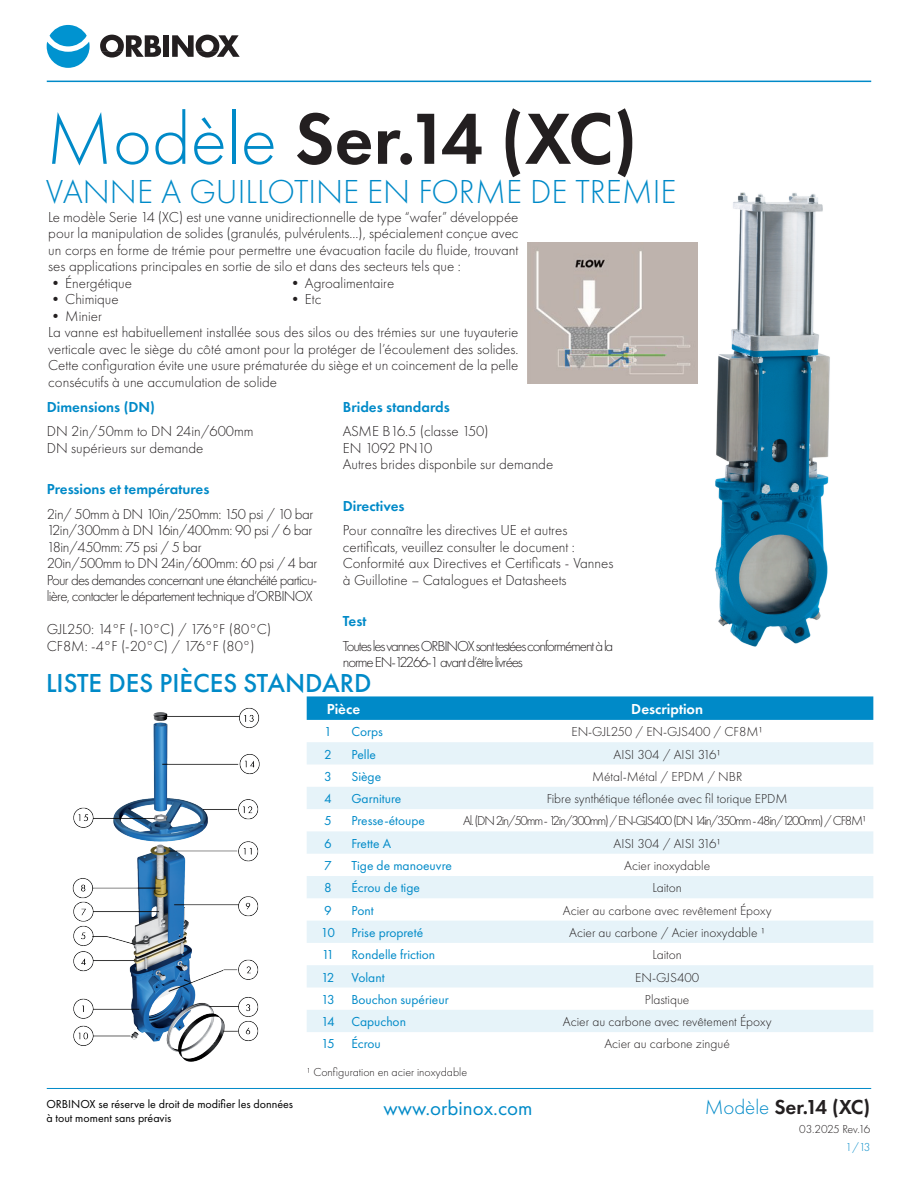
<style>
.page{position:relative;width:918px;height:1188px;background:#fff}
.page>*{position:absolute;margin:0;border:0;box-sizing:border-box;transform-origin:0 0}
.Modelo{font:600 75px "Futura PT";letter-spacing:-.03em;color:#231f20}
.Nombre{font:300 34.5px "Futura PT";color:#008ac8}
.títulos_n1{font:500 27px "Futura PT";color:#008ac8}
.Modelo_folio{font:600 21px "Futura PT";letter-spacing:-.03em;color:#231f20}
.t1{font:21px "Futura PT";color:#008ac8}
.cuerpo{font:300 15px/16.5px "Futura PT";color:#231f20;text-align:justify}
.cuerpo-2{font:300 15px "Futura PT";letter-spacing:-.025em;color:#231f20}
.cuerpo-3{font:300 15px/16.5px "Futura PT";letter-spacing:-.05em;color:#231f20}
.cuerpo-4{font:300 15px/16.5px "Futura PT";letter-spacing:-.075em;color:#231f20}
.sub-titulos{font:600 15px "Futura PT";color:#008ac8}
.t_encabezado{font:600 15px "Futura PT";color:#fff}
.t_cuerpo{font:300 13.5px "Futura PT";color:#231f20}
.t_azul_izq{font:13.5px "Futura PT";color:#008ac8}
.t_cuerpo-2{font:300 13.5px "Futura PT";letter-spacing:-.09em;color:#231f20}
.t_azul_centrado{font:13.5px "Futura PT";letter-spacing:-.13em;color:#008ac8}
.base{font:12px "Futura PT";color:#000}
.pie{font:300 12px "Futura PT";color:#231f20}
.base-2{font:300 12px "Futura PT";letter-spacing:-.04em;color:#231f20}
.base-3{font:300 12px "Futura PT";color:#008ac8}
.s1{font-weight:300;color:#008ac8}
</style>
<div class="page">
<hr style="left:47px;top:1088px;width:824px;height:1px;background:#008ac8">
<hr style="left:47px;top:81px;width:824px;height:1px;background:#008ac8">
<div style="left:50px;top:25px;width:37px;height:21px;background:#0093d0;border-radius:50%"></div>
<svg style="left:47px;top:42px;width:43px;height:26px"></svg>
<svg style="left:100px;top:35px;width:61px;height:23px"></svg>
<div style="left:163px;top:35px;width:6px;height:22px;background:#231f20"></div>
<svg style="left:172px;top:35px;width:68px;height:23px"></svg>
<img style="left:648px;top:192px;width:182px;height:455px">
<svg style="left:307px;top:696px;width:566px;height:24px;background:#058cc9"></svg>
<svg style="left:307px;top:742px;width:566px;height:290px;fill:#e6f3f9"></svg>
<img style="left:72px;top:708px;width:188px;height:354px">
<img style="left:528px;top:243px;width:169px;height:140px">
<p class="Modelo" style="left:46px;top:92px;width:593px"><span class="s1">Modèle</span> Ser.14 (XC)</p>
<p class="cuerpo" style="left:48px;top:209px;width:472px">Le modèle Serie 14 (XC) est une vanne unidirectionnelle de type “wafer” développée pour la manipulation de solides (granulés, pulvérulents...), spécialement conçue avec un corps en forme de trémie pour permettre une évacuation facile du fluide, trouvant ses applications principales en sortie de silo et dans des secteurs tels que :</p>
<p class="cuerpo" style="left:48px;top:275px;width:85px">•Énergétique</p>
<p class="cuerpo" style="left:48px;top:291px;width:72px">•Chimique</p>
<p class="cuerpo" style="left:48px;top:308px;width:55px">•Minier</p>
<p class="Nombre" style="left:46px;top:172px;width:632px">VANNE A GUILLOTINE EN FORME DE TREMIE</p>
<p class="cuerpo" style="left:288px;top:275px;width:108px">•Agroalimentaire</p>
<p class="cuerpo" style="left:288px;top:291px;width:35px">•Etc</p>
<p class="cuerpo" style="left:48px;top:324px;width:472px">La vanne est habituellement installée sous des silos ou des trémies sur une tuyauterie verticale avec le siège du côté amont pour la protéger de l’écoulement des solides.<br>Cette configuration évite une usure prématurée du siège et un coincement de la pelle consécutifs à une accumulation de solide</p>
<p class="sub-titulos" style="left:47px;top:397px;width:110px">Dimensions (DN)</p>
<p class="cuerpo" style="left:47px;top:423px;width:208px">DN 2in/50mm to DN 24in/600mm</p>
<p class="cuerpo" style="left:47px;top:440px;width:158px">DN supérieurs sur demande</p>
<p class="sub-titulos" style="left:47px;top:480px;width:164px">Pressions et températures</p>
<p class="cuerpo-2" style="left:47px;top:505px;width:268px">2in/ 50mm à DN 10in/250mm: 150 psi / 10 bar</p>
<p class="cuerpo-2" style="left:47px;top:522px;width:267px">12in/300mm à DN 16in/400mm: 90 psi / 6 bar</p>
<p class="cuerpo-2" style="left:47px;top:538px;width:156px">18in/450mm: 75 psi / 5 bar</p>
<p class="cuerpo-2" style="left:47px;top:555px;width:272px">20in/500mm to DN 24in/600mm: 60 psi / 4 bar</p>
<p class="cuerpo-3" style="left:47px;top:572px;width:272px">Pour des demandes concernant une étanchéité particu&shy;lière, contacter le département technique d’ORBINOX</p>
<p class="cuerpo-2" style="left:47px;top:621px;width:226px">GJL250: 14°F (-10°C) / 176°F (80°C)</p>
<p class="cuerpo" style="left:47px;top:638px;width:209px">CF8M: -4°F (-20°C) / 176°F (80°)</p>
<p class="sub-titulos" style="left:343px;top:397px;width:109px">Brides standards</p>
<p class="cuerpo" style="left:343px;top:423px;width:147px">ASME B16.5 (classe 150)</p>
<p class="cuerpo" style="left:343px;top:440px;width:91px">EN 1092 PN10</p>
<p class="cuerpo" style="left:343px;top:456px;width:212px">Autres brides disponbile sur demande</p>
<p class="sub-titulos" style="left:343px;top:496px;width:63px">Directives</p>
<p class="cuerpo" style="left:343px;top:522px;width:226px">Pour connaître les directives UE et autres</p>
<p class="cuerpo" style="left:343px;top:539px;width:234px">certificats, veuillez consulter le document :</p>
<p class="cuerpo" style="left:343px;top:555px;width:272px">Conformité aux Directives et Certificats - Vannes à Guillotine – Catalogues et Datasheets</p>
<p class="sub-titulos" style="left:343px;top:612px;width:25px">Test</p>
<p class="cuerpo-4" style="left:343px;top:638px;width:272px">Toutes les vannes ORBINOX sonttestées conformémentà la norme EN-12266-1 avant d’être livrées</p>
<p class="t_encabezado" style="left:327px;top:700px;width:35px">Pièce</p>
<p class="t_encabezado" style="left:631px;top:700px;width:73px">Description</p>
<p class="t_azul_centrado" style="left:324px;top:724px;width:9px">1</p>
<p class="t_azul_izq" style="left:351px;top:724px;width:33px">Corps</p>
<p class="t_cuerpo" style="left:571px;top:724px;width:193px">EN-GJL250 / EN-GJS400 / CF8M¹</p>
<p class="t_azul_centrado" style="left:324px;top:746px;width:9px">2</p>
<p class="t_azul_izq" style="left:351px;top:746px;width:26px">Pelle</p>
<p class="t_cuerpo" style="left:613px;top:746px;width:109px">AISI 304 / AISI 316¹</p>
<p class="t_azul_centrado" style="left:324px;top:768px;width:9px">3</p>
<p class="t_azul_izq" style="left:351px;top:768px;width:31px">Siège</p>
<p class="t_cuerpo" style="left:592px;top:769px;width:152px">Métal-Métal / EPDM / NBR</p>
<p class="t_azul_centrado" style="left:324px;top:791px;width:9px">4</p>
<p class="t_azul_izq" style="left:351px;top:791px;width:51px">Garniture</p>
<p class="t_cuerpo" style="left:547px;top:791px;width:242px">Fibre synthétique téflonée avec fil torique EPDM</p>
<p class="t_azul_centrado" style="left:324px;top:813px;width:9px">5</p>
<p class="t_azul_izq" style="left:351px;top:813px;width:75px">Presse-étoupe</p>
<p class="t_cuerpo-2" style="left:463px;top:813px;width:405px">Al.(DN 2in/50mm - 12in/300mm) / EN-GJS400 (DN 14in/350mm - 48in/1200mm) / CF8M¹</p>
<p class="t_azul_centrado" style="left:324px;top:835px;width:9px">6</p>
<p class="t_azul_izq" style="left:351px;top:835px;width:41px">Frette A</p>
<p class="t_cuerpo" style="left:613px;top:836px;width:109px">AISI 304 / AISI 316¹</p>
<p class="t_azul_centrado" style="left:324px;top:858px;width:9px">7</p>
<p class="t_azul_izq" style="left:351px;top:858px;width:102px">Tige de manoeuvre</p>
<p class="t_cuerpo" style="left:624px;top:858px;width:87px">Acier inoxydable</p>
<p class="t_azul_centrado" style="left:324px;top:880px;width:9px">8</p>
<p class="t_azul_izq" style="left:351px;top:880px;width:70px">Écrou de tige</p>
<p class="t_cuerpo" style="left:653px;top:880px;width:31px">Laiton</p>
<p class="t_azul_centrado" style="left:324px;top:902px;width:9px">9</p>
<p class="t_azul_izq" style="left:351px;top:902px;width:24px">Pont</p>
<p class="t_cuerpo" style="left:563px;top:902px;width:210px">Acier au carbone avec revêtement Époxy</p>
<p class="t_azul_centrado" style="left:321px;top:924px;width:16px">10</p>
<p class="t_azul_izq" style="left:351px;top:924px;width:73px">Prise propreté</p>
<p class="t_cuerpo" style="left:569px;top:925px;width:197px">Acier au carbone / Acier inoxydable ¹</p>
<p class="t_azul_centrado" style="left:322px;top:947px;width:14px">11</p>
<p class="t_azul_izq" style="left:351px;top:947px;width:85px">Rondelle friction</p>
<p class="t_cuerpo" style="left:653px;top:947px;width:31px">Laiton</p>
<p class="t_azul_centrado" style="left:321px;top:969px;width:15px">12</p>
<p class="t_azul_izq" style="left:351px;top:969px;width:35px">Volant</p>
<p class="t_cuerpo" style="left:635px;top:969px;width:66px">EN-GJS400</p>
<p class="t_azul_centrado" style="left:321px;top:991px;width:15px">13</p>
<p class="t_azul_izq" style="left:351px;top:991px;width:99px">Bouchon supérieur</p>
<p class="t_cuerpo" style="left:645px;top:992px;width:46px">Plastique</p>
<p class="t_azul_centrado" style="left:321px;top:1014px;width:15px">14</p>
<p class="t_azul_izq" style="left:351px;top:1014px;width:56px">Capuchon</p>
<p class="t_cuerpo" style="left:563px;top:1014px;width:210px">Acier au carbone avec revêtement Époxy</p>
<p class="t_azul_centrado" style="left:321px;top:1036px;width:15px">15</p>
<p class="t_azul_izq" style="left:351px;top:1036px;width:31px">Écrou</p>
<p class="t_cuerpo" style="left:604px;top:1036px;width:127px">Acier au carbone zingué</p>
<p class="pie" style="left:307px;top:1065px;width:162px">¹ Configuration en acier inoxydable</p>
<p class="títulos_n1" style="left:46px;top:667px;width:327px">LISTE DES PIÈCES STANDARD</p>
<p class="base" style="left:46px;top:1097px;width:248px">ORBINOX se réserve le droit de modifier les données</p>
<h3 class="t1" style="left:383px;top:1095px;width:151px">www.orbinox.com</h3>
<p class="base" style="left:46px;top:1111px;width:127px">à tout moment sans préavis</p>
<p class="Modelo_folio" style="left:705px;top:1094px;width:167px"><span class="s1">Modèle</span> Ser.14 (XC)</p>
<p class="base-2" style="left:799px;top:1122px;width:73px">03.2025 Rev.16</p>
<p class="base-3" style="left:846px;top:1141px;width:26px">1/13</p>
</div>
